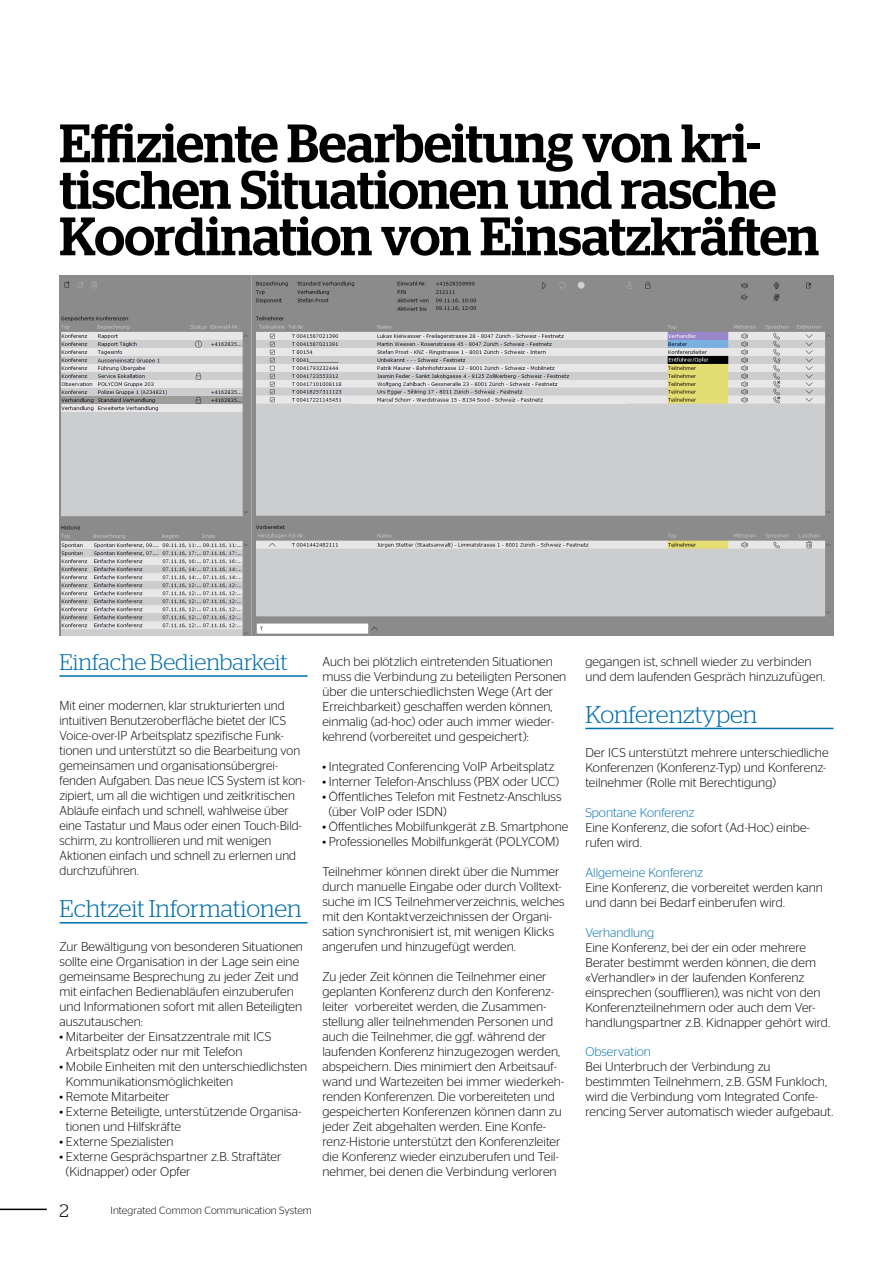
<style>
.page{position:relative;width:893px;height:1263px;background:#fff}
.page>*{position:absolute;margin:0;border:0;box-sizing:border-box;transform-origin:0 0}
.t1{font:500 54px/46.5px "Stag";letter-spacing:-.005em;color:#000}
.t2{font:300 24px "Stag";color:#006eab}
.t3{font:300 22.5px "Stag";color:#006eab}
.t4{font:300 18px "Stag";color:#000}
.t5{font:300 12.75px/15px "Stag Sans";letter-spacing:.005em;color:#000}
.t6{font:300 12.75px "Stag Sans";color:#006eab}
.t7{font:300 10.5px "Stag Sans";letter-spacing:.01em;color:#000}
</style>
<div class="page">
<hr style="left:0;top:1208px;width:47px;height:2px;background:#000">
<hr style="left:60px;top:922px;width:248px;height:1px;background:#006eab">
<hr style="left:60px;top:675px;width:248px;height:2px;background:#006eab">
<hr style="left:585px;top:728px;width:248px;height:1px;background:#006eab">
<img style="left:60px;top:275px;width:773px;height:360px">
<h1 class="t1" style="left:60px;top:119px;width:761px">Effiziente Bearbeitung von kri&shy;tischen Situationen und rasche<br>Koordination von Einsatzkräften</h1>
<h3 class="t3" style="left:60px;top:650px;width:229px">Einfache Bedienbarkeit</h3>
<p class="t5" style="left:585px;top:654px;width:241px">gegangen ist, schnell wieder zu verbinden und dem laufenden Gespräch hinzuzufügen.</p>
<h2 class="t2" style="left:585px;top:701px;width:173px">Konferenztypen</h2>
<p class="t5" style="left:585px;top:745px;width:245px">Der ICS unterstützt mehrere unterschiedliche<br>Konferenzen (Konferenz-Typ) und Konferenz&shy;teilnehmer (Rolle mit Berechtigung)</p>
<p class="t6" style="left:585px;top:805px;width:111px">Spontane Konferenz</p>
<p class="t5" style="left:585px;top:820px;width:226px">Eine Konferenz, die sofort (Ad-Hoc) einbe&shy;rufen wird.</p>
<p class="t6" style="left:585px;top:865px;width:119px">Allgemeine Konferenz</p>
<p class="t5" style="left:585px;top:879px;width:239px">Eine Konferenz, die vorbereitet werden kann und dann bei Bedarf einberufen wird.</p>
<p class="t6" style="left:585px;top:925px;width:70px">Verhandlung</p>
<p class="t5" style="left:585px;top:939px;width:246px">Eine Konferenz, bei der ein oder mehrere Berater bestimmt werden können, die dem «Verhandler» in der laufenden Konferenz einsprechen (soufflieren), was nicht von den Konferenzteilnehmern oder auch dem Ver&shy;handlungspartner z.B. Kidnapper gehört wird.</p>
<p class="t6" style="left:585px;top:1045px;width:67px">Observation</p>
<p class="t5" style="left:585px;top:1059px;width:249px">Bei Unterbruch der Verbindung zu bestimmten Teilnehmern, z.B. GSM Funkloch, wird die Verbindung vom Integrated Confe&shy;rencing Server automatisch wieder aufgebaut.</p>
<p class="t5" style="left:322px;top:654px;width:245px">Auch bei plötzlich eintretenden Situationen muss die Verbindung zu beteiligten Personen über die unterschiedlichsten Wege (Art der Erreichbarkeit) geschaffen werden können, einmalig (ad-hoc) oder auch immer wieder&shy;kehrend (vorbereitet und gespeichert):</p>
<p class="t5" style="left:322px;top:759px;width:233px">• Integrated Conferencing VoIP Arbeitsplatz</p>
<p class="t5" style="left:322px;top:773px;width:238px">• Interner Telefon-Anschluss (PBX oder UCC)</p>
<p class="t5" style="left:329px;top:788px;width:234px;text-indent:-6px">• Öffentliches Telefon mit Festnetz-Anschluss (über VoIP oder ISDN)</p>
<p class="t5" style="left:322px;top:818px;width:247px">• Öffentliches Mobilfunkgerät z.B. Smartphone</p>
<p class="t5" style="left:322px;top:833px;width:238px">• Professionelles Mobilfunkgerät (POLYCOM)</p>
<p class="t5" style="left:322px;top:863px;width:244px">Teilnehmer können direkt über die Nummer durch manuelle Eingabe oder durch Volltext&shy;suche im ICS Teilnehmerverzeichnis, welches mit den Kontaktverzeichnissen der Organi&shy;sation synchronisiert ist, mit wenigen Klicks angerufen und hinzugefügt werden.</p>
<p class="t5" style="left:322px;top:968px;width:243px">Zu jeder Zeit können die Teilnehmer einer geplanten Konferenz durch den Konferenz&shy;leiter vorbereitet werden, die Zusammen&shy;stellung aller teilnehmenden Personen und auch die Teilnehmer, die ggf. während der laufenden Konferenz hinzugezogen werden, abspeichern. Dies minimiert den Arbeitsauf&shy;wand und Wartezeiten bei immer wiederkeh&shy;renden Konferenzen. Die vorbereiteten und gespeicherten Konferenzen können dann zu jeder Zeit abgehalten werden. Eine Konfe&shy;renz-Historie unterstützt den Konferenzleiter die Konferenz wieder einzuberufen und Teil&shy;nehmer, bei denen die Verbindung verloren</p>
<p class="t5" style="left:60px;top:698px;width:247px">Mit einer modernen, klar strukturierten und intuitiven Benutzeroberfläche bietet der ICS Voice-over-IP Arbeitsplatz spezifische Funk&shy;tionen und unterstützt so die Bearbeitung von gemeinsamen und organisationsübergrei-- fenden Aufgaben. Das neue ICS System ist kon&shy;zipiert, um all die wichtigen und zeitkritischen Abläufe einfach und schnell, wahlweise über eine Tastatur und Maus oder einen Touch-Bild&shy;schirm, zu kontrollieren und mit wenigen Aktionen einfach und schnell zu erlernen und durchzuführen.</p>
<h2 class="t2" style="left:60px;top:895px;width:244px">Echtzeit Informationen</h2>
<p class="t5" style="left:60px;top:939px;width:245px">Zur Bewältigung von besonderen Situationen sollte eine Organisation in der Lage sein eine gemeinsame Besprechung zu jeder Zeit und mit einfachen Bedienabläufen einzuberufen und Informationen sofort mit allen Beteiligten auszutauschen:</p>
<p class="t5" style="left:66px;top:1029px;width:207px;text-indent:-6px">• Mitarbeiter der Einsatzzentrale mit ICS<br>Arbeitsplatz oder nur mit Telefon</p>
<p class="t5" style="left:66px;top:1059px;width:243px;text-indent:-6px">• Mobile Einheiten mit den unterschiedlichsten<br>Kommunikationsmöglichkeiten</p>
<p class="t5" style="left:60px;top:1089px;width:112px">• Remote Mitarbeiter</p>
<p class="t5" style="left:66px;top:1104px;width:236px;text-indent:-6px">• Externe Beteiligte, unterstützende Organisa&shy;tionen und Hilfskräfte</p>
<p class="t5" style="left:60px;top:1134px;width:115px">• Externe Spezialisten</p>
<p class="t5" style="left:66px;top:1149px;width:217px;text-indent:-6px">• Externe Gesprächspartner z.B. Straftäter (Kidnapper) oder Opfer</p>
<h3 class="t4" style="left:60px;top:1200px;width:11px">2</h3>
<p class="t7" style="left:111px;top:1205px;width:203px">Integrated Common Communication System</p>
</div>
